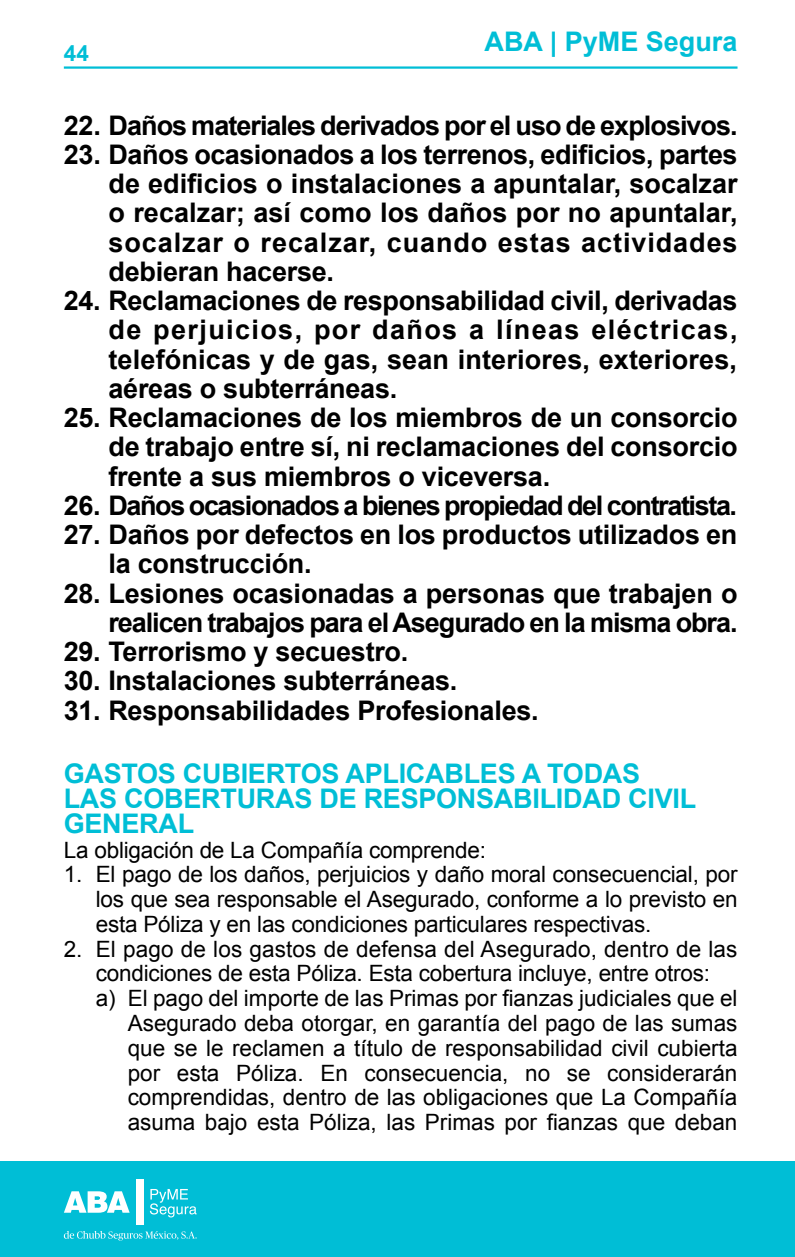
<style>
.page{position:relative;width:795px;height:1257px;background:#fff}
.page>*{position:absolute;margin:0;border:0;box-sizing:border-box;transform-origin:0 0}
.t1{font:700 27px/29.2px "Arial";letter-spacing:-.01em;color:#000;text-align:justify}
.t2{font:700 27px/29.2px "Arial";letter-spacing:-.04em;color:#000;text-align:right}
.t3{font:700 27px/24.8px "Arial";letter-spacing:-.01em;color:#00bed6}
.t4{font:700 27px "Arial";letter-spacing:-.05em;color:#000}
.t5{font:700 27px "Arial";letter-spacing:-.035em;color:#000}
.t6{font:22.5px/24.8px "Arial";color:#000;text-align:justify}
.t7{font:700 22.5px "Arial";color:#00bed6}
</style>
<div class="page">
<hr style="left:64px;top:66px;width:673px;height:3px;background:#00bed6">
<div style="left:0;top:1161px;width:794px;height:95px;background:#00bed6"></div>
<svg style="left:150px;top:1189px;width:46px;height:28px"></svg>
<svg style="left:64px;top:1191px;width:66px;height:21px"></svg>
<div style="left:136px;top:1179px;width:7px;height:45px;background:#fff"></div>
<svg style="left:64px;top:1231px;width:132px;height:9px"></svg>
<p class="t7" style="left:64px;top:39px;width:27px">44</p>
<p class="t3" style="left:484px;top:30px;width:254px">ABA | PyME Segura</p>
<p class="t5" style="left:64px;top:107px;width:675px">22. Daños materiales derivados por el uso de explosivos.</p>
<p class="t1" style="left:108px;top:140px;width:630px;text-indent:-45px">23. Daños ocasionados a los terrenos, edificios, partes de edificios o instalaciones a apuntalar, socalzar o recalzar; así como los daños por no apuntalar, socalzar o recalzar, cuando estas actividades debieran hacerse.</p>
<p class="t1" style="left:108px;top:287px;width:630px;text-indent:-45px">24. Reclamaciones de responsabilidad civil, derivadas de perjuicios, por daños a líneas eléctricas, telefónicas y de gas, sean interiores, exteriores, aéreas o subterráneas.</p>
<p class="t1" style="left:108px;top:404px;width:630px;text-indent:-45px">25. Reclamaciones de los miembros de un consorcio de trabajo entre sí, ni reclamaciones del consorcio frente a sus miembros o viceversa.</p>
<p class="t4" style="left:64px;top:487px;width:674px">26. Daños ocasionados a bienes propiedad del contratista.</p>
<p class="t1" style="left:108px;top:521px;width:630px;text-indent:-45px">27. Daños por defectos en los productos utilizados en la construcción.</p>
<p class="t2" style="left:64px;top:579px;width:675px">28. Lesiones ocasionadas a personas que trabajen o realicen trabajos para el Asegurado en la misma obra.</p>
<p class="t1" style="left:64px;top:638px;width:346px">29. Terrorismo y secuestro.</p>
<p class="t1" style="left:64px;top:667px;width:395px">30. Instalaciones subterráneas.</p>
<p class="t1" style="left:64px;top:696px;width:476px">31. Responsabilidades Profesionales.</p>
<p class="t3" style="left:64px;top:762px;width:633px">GASTOS CUBIERTOS APLICABLES A TODAS<br>LAS COBERTURAS DE RESPONSABILIDAD CIVIL<br>GENERAL</p>
<p class="t6" style="left:64px;top:837px;width:423px">La obligación de La Compañía comprende:</p>
<p class="t6" style="left:96px;top:862px;width:643px;text-indent:-32px">1. El pago de los daños, perjuicios y daño moral consecuencial, por los que sea responsable el Asegurado, conforme a lo previsto en esta Póliza y en las condiciones particulares respectivas.</p>
<p class="t6" style="left:64px;top:936px;width:674px">2. El pago de los gastos de defensa del Asegurado, dentro de las</p>
<p class="t6" style="left:96px;top:961px;width:615px">condiciones de esta Póliza. Esta cobertura incluye, entre otros:</p>
<p class="t6" style="left:96px;top:986px;width:642px">a) El pago del importe de las Primas por fianzas judiciales que el</p>
<p class="t6" style="left:128px;top:1011px;width:611px">Asegurado deba otorgar, en garantía del pago de las sumas</p>
<p class="t6" style="left:128px;top:1035px;width:611px">que se le reclamen a título de responsabilidad civil cubierta</p>
<p class="t6" style="left:128px;top:1060px;width:611px">por esta Póliza. En consecuencia, no se considerarán</p>
<p class="t6" style="left:128px;top:1085px;width:611px">comprendidas, dentro de las obligaciones que La Compañía</p>
<p class="t6" style="left:128px;top:1110px;width:611px">asuma bajo esta Póliza, las Primas por fianzas que deban</p>
</div>
